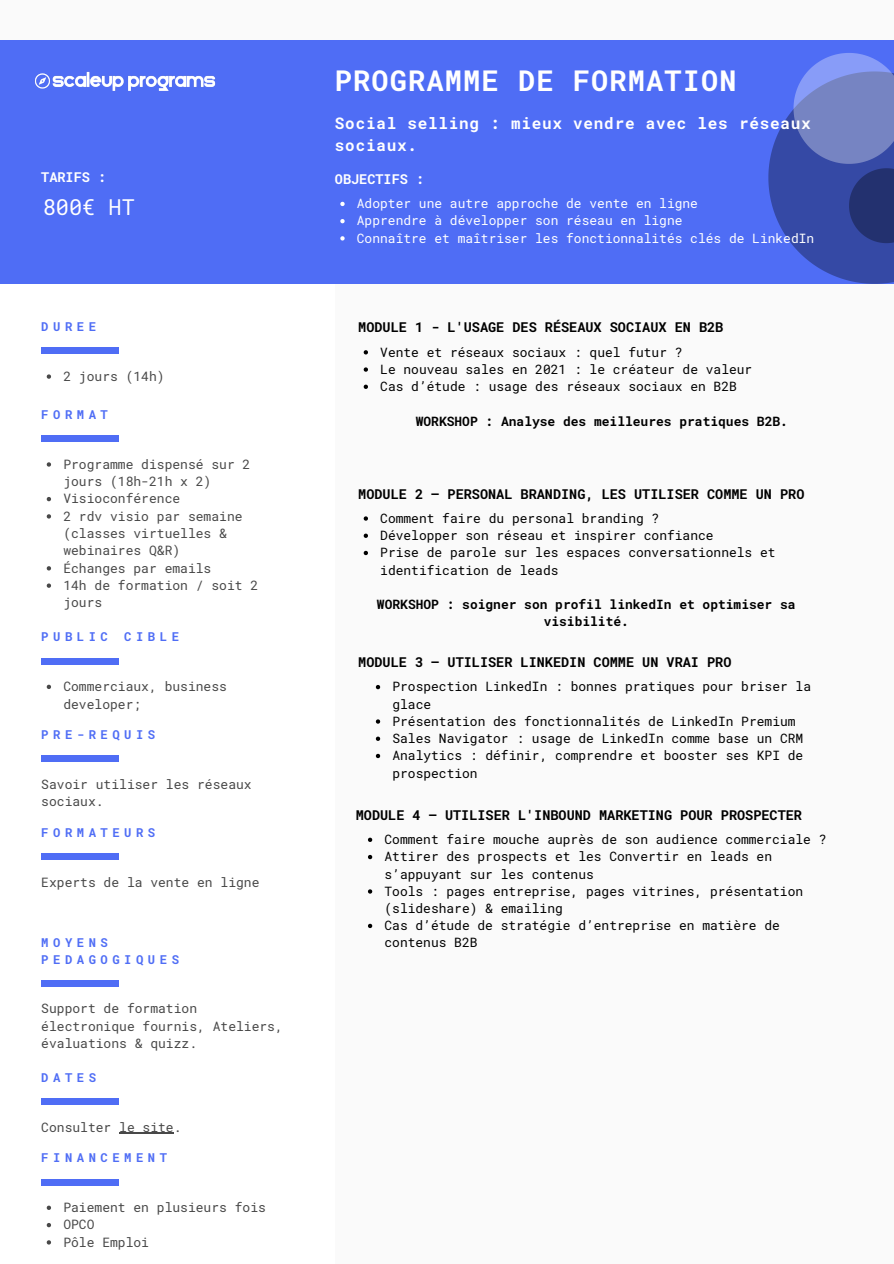
<style>
.page{position:relative;width:894px;height:1264px;background:#fff}
.page>*{position:absolute;margin:0;border:0;box-sizing:border-box;transform-origin:0 0}
.t1{font:700 28.5px "Roboto Mono";letter-spacing:.04em;color:#fff}
.t2{font:21.9px "Roboto Mono";color:#fff}
.t3{font:700 15.9px/21.5px "Roboto Mono";letter-spacing:.05em;color:#fff}
.t4{font:700 13.5px "Roboto Mono";color:#000}
.t5{font:700 13.5px "Roboto Mono";color:#fff}
.t6{font:13.05px/17.2px "Roboto Mono";color:#484848}
.t7{font:12.9px/17.2px "Roboto Mono";color:#000}
.t8{font:12.9px "Roboto Mono";color:#fff}
.t9{font:700 12.9px/17.2px "Roboto Mono";color:#000;text-align:center}
.t10{font:700 12.15px/16.4px "Roboto Mono";letter-spacing:.37em;color:#4f6df5}
</style>
<div class="page">
<div style="left:335px;top:284px;width:558px;height:979px;background:#fafafa"></div>
<div style="left:0;top:36px;width:893px;height:248px;background:#4f6df5"></div>
<svg style="left:47px;top:374px;width:4px;height:5px"></svg>
<div style="left:41px;top:347px;width:78px;height:7px;background:#4f6df5"></div>
<img style="left:29px;top:39px;width:203px;height:52px">
<svg style="left:47px;top:684px;width:4px;height:5px"></svg>
<div style="left:41px;top:657px;width:78px;height:7px;background:#4f6df5"></div>
<div style="left:41px;top:755px;width:78px;height:7px;background:#4f6df5"></div>
<div style="left:41px;top:853px;width:78px;height:7px;background:#4f6df5"></div>
<div style="left:41px;top:979px;width:78px;height:7px;background:#4f6df5"></div>
<svg style="left:47px;top:462px;width:4px;height:4px"></svg>
<svg style="left:47px;top:497px;width:4px;height:4px"></svg>
<svg style="left:47px;top:514px;width:4px;height:4px"></svg>
<svg style="left:47px;top:566px;width:4px;height:4px"></svg>
<svg style="left:47px;top:583px;width:4px;height:5px"></svg>
<div style="left:41px;top:435px;width:78px;height:7px;background:#4f6df5"></div>
<hr style="left:119px;top:1132px;width:55px;height:1px;background:#484848">
<div style="left:41px;top:1098px;width:78px;height:6px;background:#4f6df5"></div>
<svg style="left:47px;top:1205px;width:4px;height:4px"></svg>
<svg style="left:47px;top:1223px;width:4px;height:4px"></svg>
<svg style="left:47px;top:1240px;width:4px;height:4px"></svg>
<div style="left:41px;top:1178px;width:78px;height:7px;background:#4f6df5"></div>
<svg style="left:768px;top:53px;width:125px;height:231px"></svg>
<div style="left:0;top:0;width:893px;height:39px;background:#fafafa"></div>
<svg style="left:363px;top:350px;width:5px;height:4px"></svg>
<svg style="left:363px;top:367px;width:5px;height:5px"></svg>
<svg style="left:363px;top:384px;width:5px;height:5px"></svg>
<svg style="left:363px;top:516px;width:5px;height:4px"></svg>
<svg style="left:363px;top:533px;width:5px;height:5px"></svg>
<svg style="left:363px;top:551px;width:5px;height:4px"></svg>
<svg style="left:376px;top:685px;width:4px;height:4px"></svg>
<svg style="left:376px;top:719px;width:4px;height:4px"></svg>
<svg style="left:376px;top:736px;width:4px;height:5px"></svg>
<svg style="left:376px;top:753px;width:4px;height:5px"></svg>
<svg style="left:368px;top:837px;width:4px;height:5px"></svg>
<svg style="left:368px;top:854px;width:4px;height:5px"></svg>
<svg style="left:368px;top:889px;width:4px;height:4px"></svg>
<svg style="left:368px;top:923px;width:4px;height:5px"></svg>
<svg style="left:340px;top:202px;width:4px;height:4px"></svg>
<svg style="left:340px;top:219px;width:4px;height:4px"></svg>
<svg style="left:340px;top:236px;width:4px;height:4px"></svg>
<p class="t5" style="left:41px;top:167px;width:66px">TARIFS :</p>
<p class="t2" style="left:43px;top:191px;width:94px">800€ HT</p>
<p class="t10" style="left:41px;top:318px;width:56px">DUREE</p>
<p class="t6" style="left:63px;top:367px;width:103px">2 jours (14h)</p>
<p class="t10" style="left:41px;top:406px;width:68px">FORMAT</p>
<p class="t6" style="left:63px;top:455px;width:188px">Programme dispensé sur 2 jours (18h-21h x 2)</p>
<p class="t6" style="left:63px;top:489px;width:118px">Visioconférence</p>
<p class="t6" style="left:63px;top:507px;width:181px">2 rdv visio par semaine (classes virtuelles &amp; webinaires Q&amp;R)</p>
<p class="t6" style="left:63px;top:559px;width:149px">Échanges par emails</p>
<p class="t6" style="left:63px;top:576px;width:196px">14h de formation / soit 2 jours</p>
<p class="t10" style="left:41px;top:628px;width:68px">PUBLIC</p>
<p class="t10" style="left:124px;top:628px;width:56px">CIBLE</p>
<p class="t6" style="left:63px;top:677px;width:165px">Commerciaux, business developer;</p>
<p class="t10" style="left:41px;top:726px;width:115px">PRE-REQUIS</p>
<p class="t6" style="left:41px;top:775px;width:212px">Savoir utiliser les réseaux sociaux.</p>
<p class="t10" style="left:41px;top:824px;width:115px">FORMATEURS</p>
<p class="t6" style="left:41px;top:873px;width:220px">Experts de la vente en ligne</p>
<p class="t10" style="left:41px;top:934px;width:139px">MOYENS<br>PEDAGOGIQUES</p>
<p class="t6" style="left:41px;top:999px;width:243px">Support de formation électronique fournis, Ateliers, évaluations &amp; quizz.</p>
<p class="t10" style="left:41px;top:1068px;width:56px">DATES</p>
<p class="t6" style="left:41px;top:1117px;width:142px">Consulter le site.</p>
<p class="t10" style="left:41px;top:1149px;width:127px">FINANCEMENT</p>
<p class="t6" style="left:63px;top:1198px;width:204px">Paiement en plusieurs fois</p>
<p class="t6" style="left:63px;top:1215px;width:33px">OPCO</p>
<p class="t6" style="left:63px;top:1232px;width:87px">Pôle Emploi</p>
<p class="t1" style="left:335px;top:61px;width:403px">PROGRAMME DE FORMATION</p>
<p class="t3" style="left:335px;top:112px;width:477px">Social selling : mieux vendre avec les réseaux sociaux.</p>
<p class="t5" style="left:335px;top:170px;width:91px">OBJECTIFS :</p>
<p class="t8" style="left:357px;top:195px;width:342px">Adopter une autre approche de vente en ligne</p>
<p class="t8" style="left:357px;top:212px;width:327px">Apprendre à développer son réseau en ligne</p>
<p class="t8" style="left:357px;top:229px;width:459px">Connaître et maîtriser les fonctionnalités clés de LinkedIn</p>
<p class="t4" style="left:358px;top:318px;width:366px">MODULE 1 - L'USAGE DES RÉSEAUX SOCIAUX EN B2B</p>
<p class="t7" style="left:380px;top:343px;width:304px">Vente et réseaux sociaux : quel futur ?</p>
<p class="t7" style="left:380px;top:360px;width:373px">Le nouveau sales en 2021 : le créateur de valeur</p>
<p class="t7" style="left:380px;top:377px;width:358px">Cas d’étude : usage des réseaux sociaux en B2B</p>
<p class="t9" style="left:415px;top:412px;width:373px">WORKSHOP : Analyse des meilleures pratiques B2B.</p>
<p class="t4" style="left:358px;top:484px;width:447px">MODULE 2 — PERSONAL BRANDING, LES UTILISER COMME UN PRO</p>
<p class="t7" style="left:380px;top:509px;width:280px">Comment faire du personal branding ?</p>
<p class="t7" style="left:380px;top:526px;width:335px">Développer son réseau et inspirer confiance</p>
<p class="t7" style="left:380px;top:543px;width:397px">Prise de parole sur les espaces conversationnels et identification de leads</p>
<p class="t9" style="left:377px;top:595px;width:420px">WORKSHOP : soigner son profil linkedIn et optimiser sa visibilité.</p>
<p class="t4" style="left:358px;top:653px;width:374px">MODULE 3 — UTILISER LINKEDIN COMME UN VRAI PRO</p>
<p class="t7" style="left:392px;top:677px;width:420px">Prospection LinkedIn : bonnes pratiques pour briser la glace</p>
<p class="t7" style="left:392px;top:712px;width:404px">Présentation des fonctionnalités de LinkedIn Premium</p>
<p class="t7" style="left:392px;top:729px;width:412px">Sales Navigator : usage de LinkedIn comme base un CRM</p>
<p class="t7" style="left:392px;top:746px;width:412px">Analytics : définir, comprendre et booster ses KPI de prospection</p>
<p class="t4" style="left:355px;top:805px;width:447px">MODULE 4 — UTILISER L'INBOUND MARKETING POUR PROSPECTER</p>
<p class="t7" style="left:384px;top:830px;width:443px">Comment faire mouche auprès de son audience commerciale ?</p>
<p class="t7" style="left:384px;top:847px;width:389px">Attirer des prospects et les Convertir en leads en s’appuyant sur les contenus</p>
<p class="t7" style="left:384px;top:882px;width:420px">Tools : pages entreprise, pages vitrines, présentation (slideshare) &amp; emailing</p>
<p class="t7" style="left:384px;top:916px;width:397px">Cas d’étude de stratégie d’entreprise en matière de contenus B2B</p>
</div>
